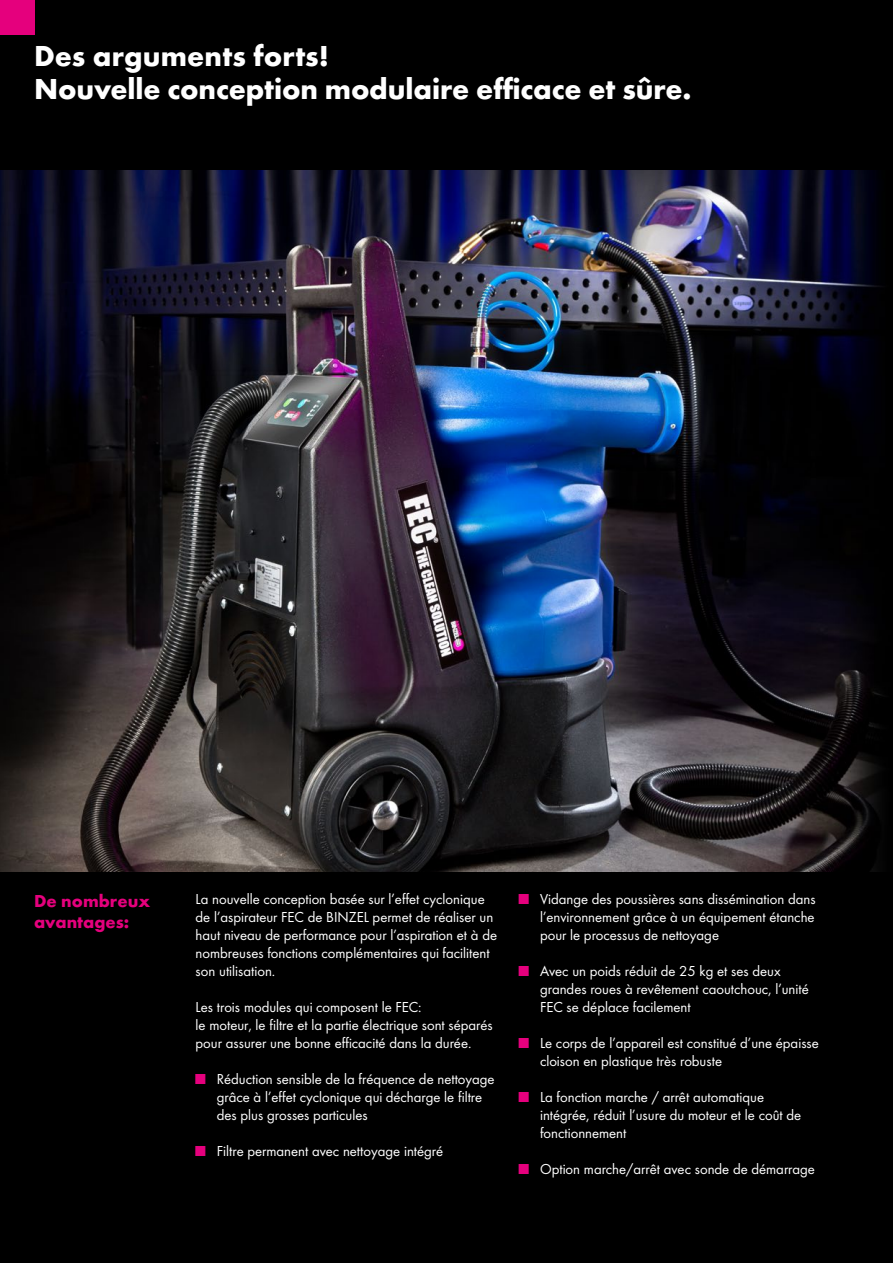
<style>
.page{position:relative;width:893px;height:1263px;background:#000}
.page>*{position:absolute;margin:0;border:0;box-sizing:border-box;transform-origin:0 0}
.t1{font:700 30px/33px "Futura TOT";letter-spacing:-.005em;color:#fff}
.t2{font:700 18px/21px "Futura TOT";color:#e5007d}
.t3{font:15px/18px "Futura TOT Boo";color:#fff}
.s1{color:#e5007d}
</style>
<div class="page">
<img style="left:0;top:170px;width:883px;height:702px">
<div style="left:0;top:0;width:34px;height:34px;background:#e5007d"></div>
<h1 class="t1" style="left:34px;top:39px;width:659px">Des arguments forts!<br>Nouvelle conception modulaire efficace et sûre.</h1>
<p class="t2" style="left:34px;top:890px;width:118px">De nombreux avantages:</p>
<p class="t3" style="left:196px;top:890px;width:303px">La nouvelle conception basée sur l’effet cyclonique de l’aspirateur FEC de BINZEL permet de réaliser un haut niveau de performance pour l’aspiration et à de nombreuses fonctions complémentaires qui facilitent son utilisation.</p>
<p class="t3" style="left:196px;top:998px;width:299px">Les trois modules qui composent le FEC:<br>le moteur, le filtre et la partie électrique sont séparés pour assurer une bonne efficacité dans la durée.</p>
<p class="t3" style="left:217px;top:1070px;width:279px;text-indent:-21px"><span class="s1">■</span> Réduction sensible de la fréquence de nettoyage grâce à l’effet cyclonique qui décharge le filtre des plus grosses particules</p>
<p class="t3" style="left:196px;top:1142px;width:249px"><span class="s1">■</span> Filtre permanent avec nettoyage intégré</p>
<p class="t3" style="left:540px;top:890px;width:277px;text-align:justify;text-indent:-21px"><span class="s1">■</span> Vidange des poussières sans dissémination dans l’environnement grâce à un équipement étanche pour le processus de nettoyage</p>
<p class="t3" style="left:540px;top:962px;width:270px;text-indent:-21px"><span class="s1">■</span> Avec un poids réduit de 25 kg et ses deux grandes roues à revêtement caoutchouc, l’unité<br>FEC se déplace facilement</p>
<p class="t3" style="left:540px;top:1034px;width:280px;text-indent:-21px"><span class="s1">■</span> Le corps de l’appareil est constitué d’une épaisse cloison en plastique très robuste</p>
<p class="t3" style="left:540px;top:1088px;width:263px;text-indent:-21px"><span class="s1">■</span> La fonction marche / arrêt automatique intégrée, réduit l’usure du moteur et le coût de fonctionnement</p>
<p class="t3" style="left:519px;top:1160px;width:298px"><span class="s1">■</span> Option marche/arrêt avec sonde de démarrage</p>
</div>
